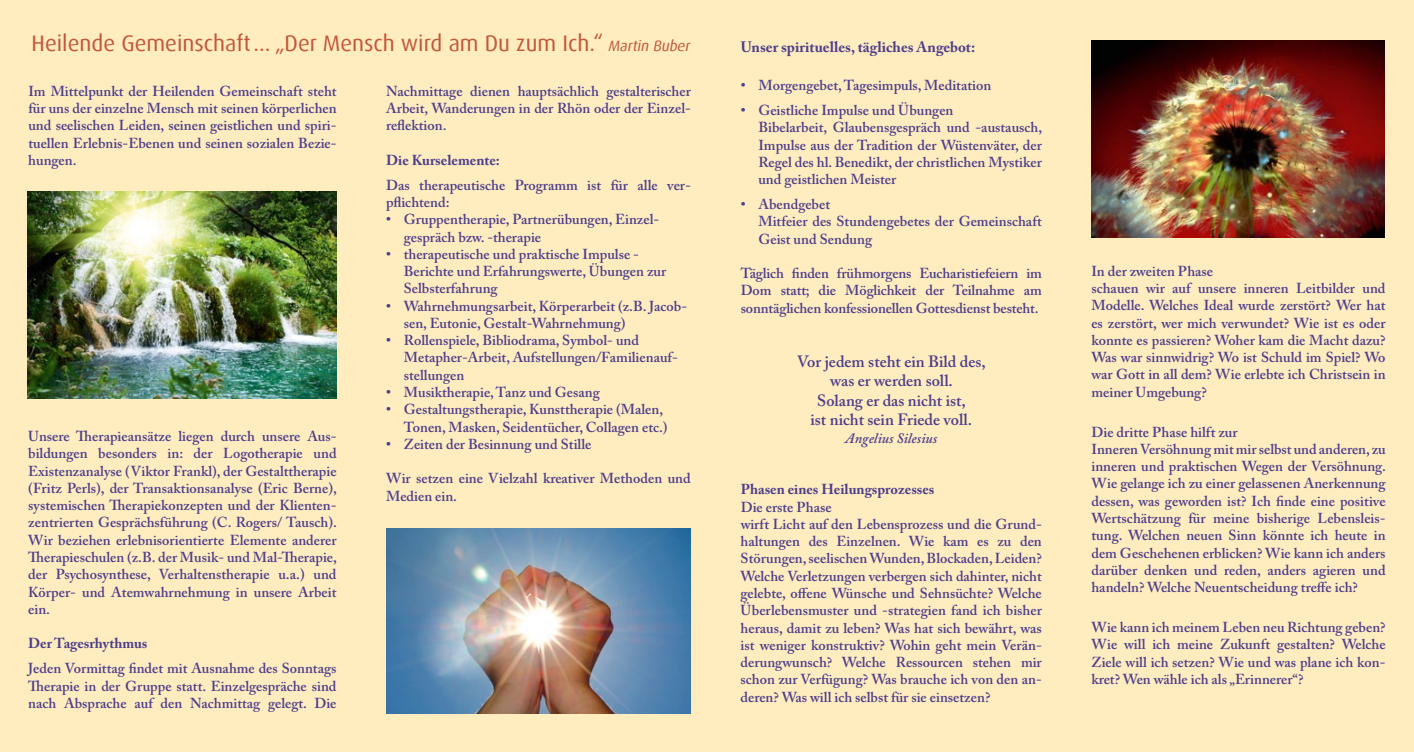
<style>
.page{position:relative;width:1414px;height:752px;background:#fff}
.page>*{position:absolute;margin:0;border:0;box-sizing:border-box;transform-origin:0 0}
.t1{font:22.5px "Dax";color:#c3573a}
.t2{font:600 16.25px/19.5px "Adobe Caslon Pro";color:#4e3e8b;text-align:center}
.t3{font:700 15px "Adobe Caslon Pro";color:#4e3e8b}
.t4{font:600 14.38px/17.2px "Adobe Caslon Pro";color:#4e3e8b}
.t5{font:700 14.38px "Adobe Caslon Pro";color:#4e3e8b}
.t6{font:italic 600 14.38px "Adobe Caslon Pro";color:#4e3e8b}
.s1{font-style:italic;font-size:15px}
</style>
<div class="page">
<div style="left:0;top:0;width:1414px;height:751px;background:#ffedc0"></div>
<img style="left:28px;top:191px;width:309px;height:207px">
<img style="left:386px;top:528px;width:305px;height:184px">
<img style="left:1091px;top:41px;width:294px;height:196px">
<h1 class="t1" style="left:32px;top:31px;width:662px">Heilende Gemeinschaft... „Der Mensch wird am Du zum Ich.“ <span class="s1">Martin Buber</span></h1>
<p class="t4" style="left:28px;top:82px;width:310px;text-align:justify">Im Mittelpunkt der Heilenden Gemeinschaft steht für uns der einzelne Mensch mit seinen körperlichen und seelischen Leiden, seinen geistlichen und spiri&shy;tuellen Erlebnis-Ebenen und seinen sozialen Bezie&shy;hungen.</p>
<p class="t4" style="left:28px;top:427px;width:310px;text-align:justify">Unsere Therapieansätze liegen durch unsere Aus&shy;bildungen besonders in: der Logotherapie und Existenzanalyse (Viktor Frankl), der Gestalttherapie (Fritz Perls), der Transaktionsanalyse (Eric Berne), systemischen Therapiekonzepten und der Klienten&shy;zentrierten Gesprächsführung (C. Rogers/ Tausch).<br>Wir beziehen erlebnisorientierte Elemente anderer Therapieschulen (z.B. der Musik- und Mal-Therapie, der Psychosynthese, Verhaltenstherapie u.a.) und Körper- und Atemwahrnehmung in unsere Arbeit ein.</p>
<p class="t5" style="left:28px;top:634px;width:121px">Der Tagesrhythmus</p>
<p class="t4" style="left:28px;top:659px;width:310px;text-align:justify">Jeden Vormittag findet mit Ausnahme des Sonntags Therapie in der Gruppe statt. Einzelgespräche sind nach Absprache auf den Nachmittag gelegt. Die</p>
<p class="t4" style="left:386px;top:82px;width:306px;text-align:justify">Nachmittage dienen hauptsächlich gestalterischer Arbeit, Wanderungen in der Rhön oder der Einzel&shy;reflektion.</p>
<p class="t5" style="left:386px;top:151px;width:115px">Die Kurselemente:</p>
<p class="t4" style="left:386px;top:176px;width:305px">Das therapeutische Programm ist für alle ver&shy;pflichtend:</p>
<p class="t4" style="left:404px;top:211px;width:256px;text-indent:-18px">• Gruppentherapie, Partnerübungen, Einzel&shy;gespräch bzw. -therapie</p>
<p class="t4" style="left:404px;top:245px;width:264px;text-indent:-18px">• therapeutische und praktische Impulse -<br>Berichte und Erfahrungswerte, Übungen zur<br>Selbsterfahrung</p>
<p class="t4" style="left:404px;top:297px;width:285px;text-indent:-18px">• Wahrnehmungsarbeit, Körperarbeit (z.B. Jacob&shy;sen, Eutonie, Gestalt-Wahrnehmung)</p>
<p class="t4" style="left:404px;top:331px;width:274px;text-indent:-18px">• Rollenspiele, Bibliodrama, Symbol- und<br>Metapher-Arbeit, Aufstellungen/Familienauf&shy;stellungen</p>
<p class="t4" style="left:386px;top:383px;width:215px">• Musiktherapie,Tanz und Gesang</p>
<p class="t4" style="left:404px;top:400px;width:265px;text-indent:-18px">• Gestaltungstherapie, Kunsttherapie (Malen,<br>Tonen, Masken, Seidentücher, Collagen etc.)</p>
<p class="t4" style="left:386px;top:435px;width:207px">• Zeiten der Besinnung und Stille</p>
<p class="t4" style="left:386px;top:469px;width:306px">Wir setzen eine Vielzahl kreativer Methoden und<br>Medien ein.</p>
<p class="t3" style="left:741px;top:38px;width:236px">Unser spirituelles, tägliches Angebot:</p>
<p class="t4" style="left:741px;top:76px;width:252px">• Morgengebet,Tagesimpuls, Meditation</p>
<p class="t4" style="left:758px;top:101px;width:285px;text-indent:-18px">• Geistliche Impulse und Übungen<br>Bibelarbeit, Glaubensgespräch und -austausch, Impulse aus der Tradition der Wüstenväter, der Regel des hl. Benedikt, der christlichen Mystiker und geistlichen Meister</p>
<p class="t4" style="left:758px;top:195px;width:285px;text-indent:-18px">• Abendgebet<br>Mitfeier des Stundengebetes der Gemeinschaft<br>Geist und Sendung</p>
<p class="t4" style="left:741px;top:264px;width:303px;text-align:justify">Täglich finden frühmorgens Eucharistiefeiern im Dom statt; die Möglichkeit der Teilnahme am sonntäglichen konfessionellen Gottesdienst besteht.</p>
<p class="t2" style="left:797px;top:351px;width:190px">Vor jedem steht ein Bild des, was er werden soll.<br>Solang er das nicht ist,<br>ist nicht sein Friede voll.</p>
<p class="t6" style="left:845px;top:429px;width:94px">Angelius Silesius</p>
<p class="t5" style="left:741px;top:480px;width:195px">Phasen eines Heilungsprozesses</p>
<p class="t4" style="left:740px;top:498px;width:303px">Die erste Phase<br>wirft Licht auf den Lebensprozess und die Grund&shy;haltungen des Einzelnen. Wie kam es zu den Störungen,seelischenWunden,Blockaden,Leiden?<br>Welche Verletzungen verbergen sich dahinter, nicht gelebte, offene Wünsche und Sehnsüchte? Welche Überlebensmuster und -strategien fand ich bisher heraus, damit zu leben? Was hat sich bewährt, was ist weniger konstruktiv? Wohin geht mein Verän&shy;derungwunsch? Welche Ressourcen stehen mir schon zur Verfügung? Was brauche ich von den an&shy;deren? Was will ich selbst für sie einsetzen?</p>
<p class="t4" style="left:1091px;top:262px;width:296px">In der zweiten Phase<br>schauen wir auf unsere inneren Leitbilder und Modelle. Welches Ideal wurde zerstört? Wer hat es zerstört, wer mich verwundet? Wie ist es oder konnte es passieren? Woher kam die Macht dazu?<br>Was war sinnwidrig? Wo ist Schuld im Spiel? Wo war Gott in all dem? Wie erlebte ich Christsein in meiner Umgebung?</p>
<p class="t4" style="left:1091px;top:423px;width:296px">Die dritte Phase hilft zur<br>InnerenVersöhnung mit mirselbst und anderen, zu inneren und praktischen Wegen der Versöhnung.<br>Wie gelange ich zu einer gelassenen Anerkennung dessen, was geworden ist? Ich finde eine positive Wertschätzung für meine bisherige Lebensleis&shy;tung. Welchen neuen Sinn könnte ich heute in dem Geschehenen erblicken? Wie kann ich anders darüber denken und reden, anders agieren und handeln? Welche Neuentscheidung treffe ich?</p>
<p class="t4" style="left:1091px;top:618px;width:296px;text-align:justify">Wie kann ich meinem Leben neu Richtung geben?<br>Wie will ich meine Zukunft gestalten? Welche Ziele will ich setzen? Wie und was plane ich kon&shy;kret? Wen wähle ich als „Erinnerer“?</p>
</div>
